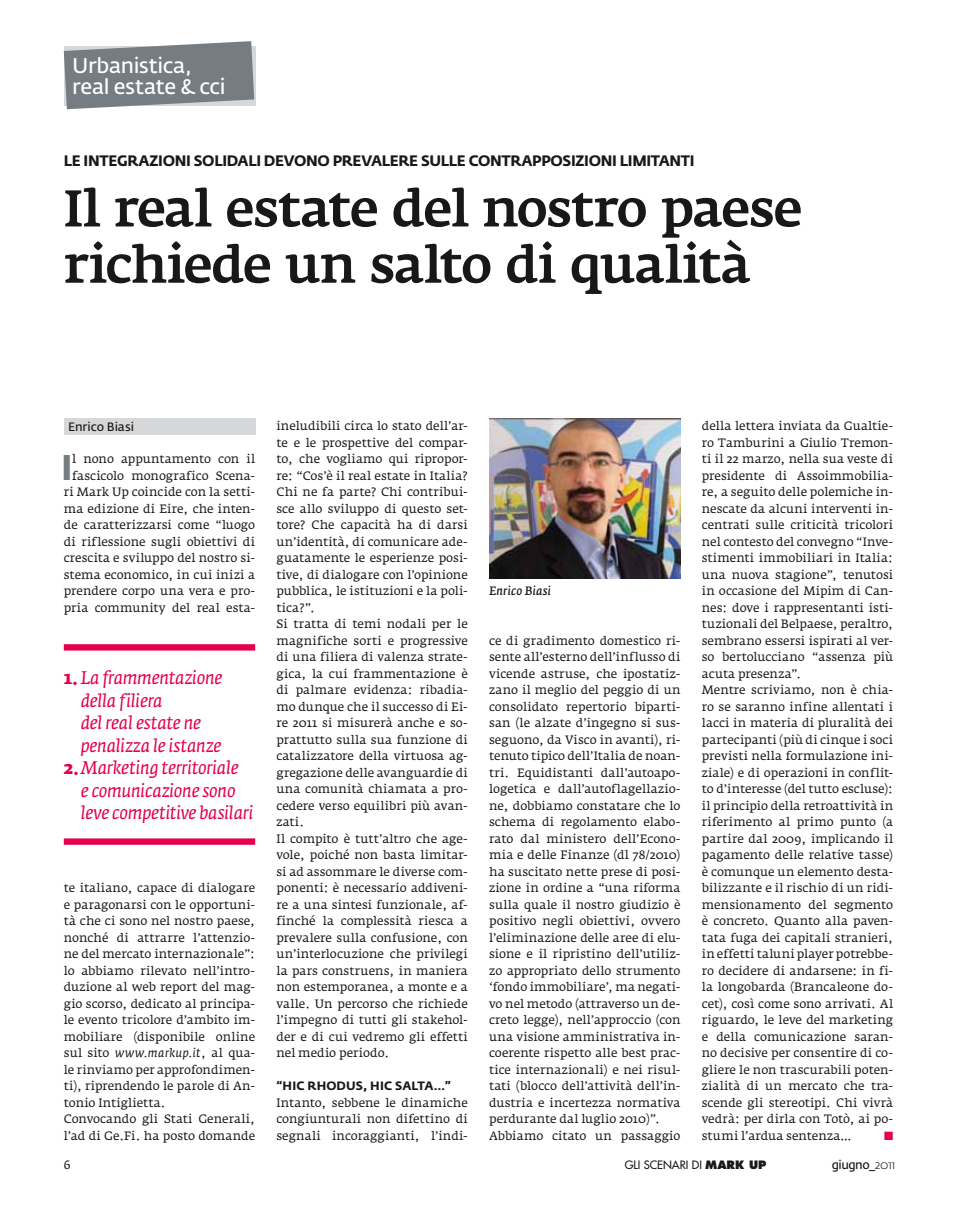
<style>
.page{position:relative;width:957px;height:1212px;background:#fff}
.page>*{position:absolute;margin:0;border:0;box-sizing:border-box;transform-origin:0 0}
.t1{font:500 51px/56.2px "Fedra Serif A Std";letter-spacing:-.03em;color:#1a1718}
.t2{font:700 35.4px "Fedra Sans Std";color:#757d82}
.t3{font:600 21px/21px "Fedra Sans Std";letter-spacing:-.015em;color:#fff}
.t4{font:italic 18px "Fedra Serif A Std";letter-spacing:-.015em;color:#e3004d}
.t5{font:700 15px "Fedra Sans Std";letter-spacing:-.02em;color:#1a1718}
.t6{font:12px/16.5px "Fedra Serif A Std";color:#1a1718}
.t7{font:600 12px "Fedra Sans Std";letter-spacing:-.005em;color:#1a1718}
.t8{font:700 12px "Fedra Sans Std";letter-spacing:.01em;color:#1a1718}
.t9{font:italic 600 12px "Fedra Serif A Std";letter-spacing:.015em;color:#1a1718}
.t10{font:12px "Zapf Dingbats";color:#e3004d}
.t11{font:500 11.25px "Futura Std";color:#1a1718}
.s1{font-weight:700;font-style:normal}
.s2{font-style:italic}
.s3{font-weight:800}
.s4{font-weight:300}
</style>
<div class="page">
<svg style="left:64px;top:41px;width:190px;height:68px;background:#878e92"></svg>
<div style="left:64px;top:418px;width:191px;height:17px;background:#d5d7d8"></div>
<div style="left:64px;top:644px;width:191px;height:6px;background:#e3004d"></div>
<div style="left:64px;top:838px;width:191px;height:7px;background:#e3004d"></div>
<img style="left:489px;top:418px;width:191px;height:160px">
<h3 class="t3" style="left:72px;top:56px;width:155px">Urbanistica, real estate &amp; cci</h3>
<p class="t5" style="left:64px;top:151px;width:630px">LE I NTEGRAZI ONI SOLI DALI DEVONO PREVALERE SULLE CONTRAPPOSIZI ONI LI MITANTI</p>
<h1 class="t1" style="left:64px;top:181px;width:740px">Il real estate del nostro paese richiede un salto di qualità</h1>
<p class="t7" style="left:68px;top:420px;width:67px">Enrico Biasi</p>
<p class="t6" style="left:64px;top:451px;width:193px;text-align:right">l nono appuntamento con il fascicolo monografico Scena&shy;ri Mark Up coincide con la setti&shy;ma edizione di Eire, che inten&shy;de caratterizzarsi come “luogo di riflessione sugli obiettivi di crescita e sviluppo del nostro si&shy;stema economico, in cui inizi a prendere corpo una vera e pro&shy;pria community del real esta-</p>
<h2 class="t2" style="left:61px;top:444px;width:13px">I</h2>
<h3 class="t4" style="left:64px;top:667px;width:160px"><span class="s1">1.</span>La frammentazione</h3>
<h3 class="t4" style="left:81px;top:690px;width:83px">della filiera</h3>
<h3 class="t4" style="left:81px;top:712px;width:122px">del real estate ne</h3>
<h3 class="t4" style="left:81px;top:735px;width:142px">penalizza le istanze</h3>
<h3 class="t4" style="left:64px;top:757px;width:176px"><span class="s1">2.</span>Marketing territoriale</h3>
<h3 class="t4" style="left:81px;top:780px;width:156px">e comunicazione sono</h3>
<h3 class="t4" style="left:81px;top:802px;width:174px">leve competitive basilari</h3>
<p class="t6" style="left:64px;top:880px;width:193px">te italiano, capace di dialogare e paragonarsi con le opportuni&shy;tà che ci sono nel nostro paese, nonché di attrarre l’attenzio&shy;ne del mercato internazionale”: lo abbiamo rilevato nell’intro&shy;duzione al web report del mag&shy;gio scorso, dedicato al principa&shy;le evento tricolore d’ambito im&shy;mobiliare (disponibile online sul sito <span class="s2">www.markup.it</span>, al qua&shy;le rinviamo per approfondimen&shy;ti), riprendendo le parole di An&shy;tonio Intiglietta.<br>Convocando gli Stati Generali, l’ad di Ge.Fi. ha posto domande</p>
<p class="t6" style="left:64px;top:1156px;width:8px">6</p>
<p class="t6" style="left:276px;top:418px;width:193px">ineludibili circa lo stato dell’ar&shy;te e le prospettive del compar&shy;to, che vogliamo qui ripropor&shy;re: “Cos’è il real estate in Italia?<br>Chi ne fa parte? Chi contribui&shy;sce allo sviluppo di questo set&shy;tore? Che capacità ha di darsi un’identità, di comunicare ade&shy;guatamente le esperienze posi&shy;tive, di dialogare con l’opinione pubblica, le istituzioni e la poli&shy;tica?”.<br>Si tratta di temi nodali per le magnifiche sorti e progressive di una filiera di valenza strate&shy;gica, la cui frammentazione è di palmare evidenza: ribadia&shy;mo dunque che il successo di Ei&shy;re 2011 si misurerà anche e so&shy;prattutto sulla sua funzione di catalizzatore della virtuosa ag&shy;gregazione delle avanguardie di una comunità chiamata a pro&shy;cedere verso equilibri più avan&shy;zati.<br>Il compito è tutt’altro che age&shy;vole, poiché non basta limitar&shy;si ad assommare le diverse com&shy;ponenti: è necessario addiveni&shy;re a una sintesi funzionale, af&shy;finché la complessità riesca a prevalere sulla confusione, con un’interlocuzione che privilegi la pars construens, in maniera non estemporanea, a monte e a valle. Un percorso che richiede l’impegno di tutti gli stakehol&shy;der e di cui vedremo gli effetti nel medio periodo.</p>
<p class="t8" style="left:276px;top:1078px;width:176px">“HIC RHODUS, HIC SALTA…”</p>
<p class="t6" style="left:276px;top:1094px;width:193px;text-align:justify">Intanto, sebbene le dinamiche congiunturali non difettino di segnali incoraggianti, l’indi-</p>
<p class="t9" style="left:489px;top:584px;width:63px">Enrico Biasi</p>
<p class="t6" style="left:489px;top:632px;width:193px">ce di gradimento domestico ri&shy;sente all’esterno dell’influsso di vicende astruse, che ipostatiz&shy;zano il meglio del peggio di un consolidato repertorio biparti&shy;san (le alzate d’ingegno si sus&shy;seguono, da Visco in avanti), ri&shy;tenuto tipico dell’Italia de noan&shy;tri. Equidistanti dall’autoapo&shy;logetica e dall’autoflagellazio&shy;ne, dobbiamo constatare che lo schema di regolamento elabo&shy;rato dal ministero dell’Econo&shy;mia e delle Finanze (dl 78/2010) ha suscitato nette prese di posi&shy;zione in ordine a “una riforma sulla quale il nostro giudizio è positivo negli obiettivi, ovvero l’eliminazione delle aree di elu&shy;sione e il ripristino dell’utiliz&shy;zo appropriato dello strumento ‘fondo immobiliare’, ma negati&shy;vo nel metodo (attraverso un de&shy;creto legge), nell’approccio (con una visione amministrativa in&shy;coerente rispetto alle best prac&shy;tice internazionali) e nei risul&shy;tati (blocco dell’attività dell’in&shy;dustria e incertezza normativa perdurante dal luglio 2010)”.<br>Abbiamo citato un passaggio</p>
<p class="t6" style="left:702px;top:418px;width:193px">della lettera inviata da Gualtie&shy;ro Tamburini a Giulio Tremon&shy;ti il 22 marzo, nella sua veste di presidente di Assoimmobilia&shy;re, a seguito delle polemiche in&shy;nescate da alcuni interventi in&shy;centrati sulle criticità tricolori nel contesto del convegno “Inve&shy;stimenti immobiliari in Italia: una nuova stagione”, tenutosi in occasione del Mipim di Can&shy;nes: dove i rappresentanti isti&shy;tuzionali del Belpaese, peraltro, sembrano essersi ispirati al ver&shy;so bertolucciano “assenza più acuta presenza”.<br>Mentre scriviamo, non è chia&shy;ro se saranno infine allentati i lacci in materia di pluralità dei partecipanti (più di cinque i soci previsti nella formulazione ini&shy;ziale) e di operazioni in conflit&shy;to d’interesse (del tutto escluse): il principio della retroattività in riferimento al primo punto (a partire dal 2009, implicando il pagamento delle relative tasse) è comunque un elemento desta&shy;bilizzante e il rischio di un ridi&shy;mensionamento del segmento è concreto. Quanto alla paven&shy;tata fuga dei capitali stranieri, in effetti taluni player potrebbe&shy;ro decidere di andarsene: in fi&shy;la longobarda (Brancaleone do&shy;cet), così come sono arrivati. Al riguardo, le leve del marketing e della comunicazione saran&shy;no decisive per consentire di co&shy;gliere le non trascurabili poten&shy;zialità di un mercato che tra&shy;scende gli stereotipi. Chi vivrà vedrà: per dirla con Totò, ai po&shy;stumi l’ardua sentenza…</p>
<p class="t10" style="left:884px;top:1130px;width:11px">■</p>
<p class="t11" style="left:625px;top:1158px;width:143px">GLI SCENARI DI <span class="s3">MARK UP</span></p>
<p class="t7" style="left:831px;top:1157px;width:65px">giugno_<span class="s4">2011</span></p>
</div>
